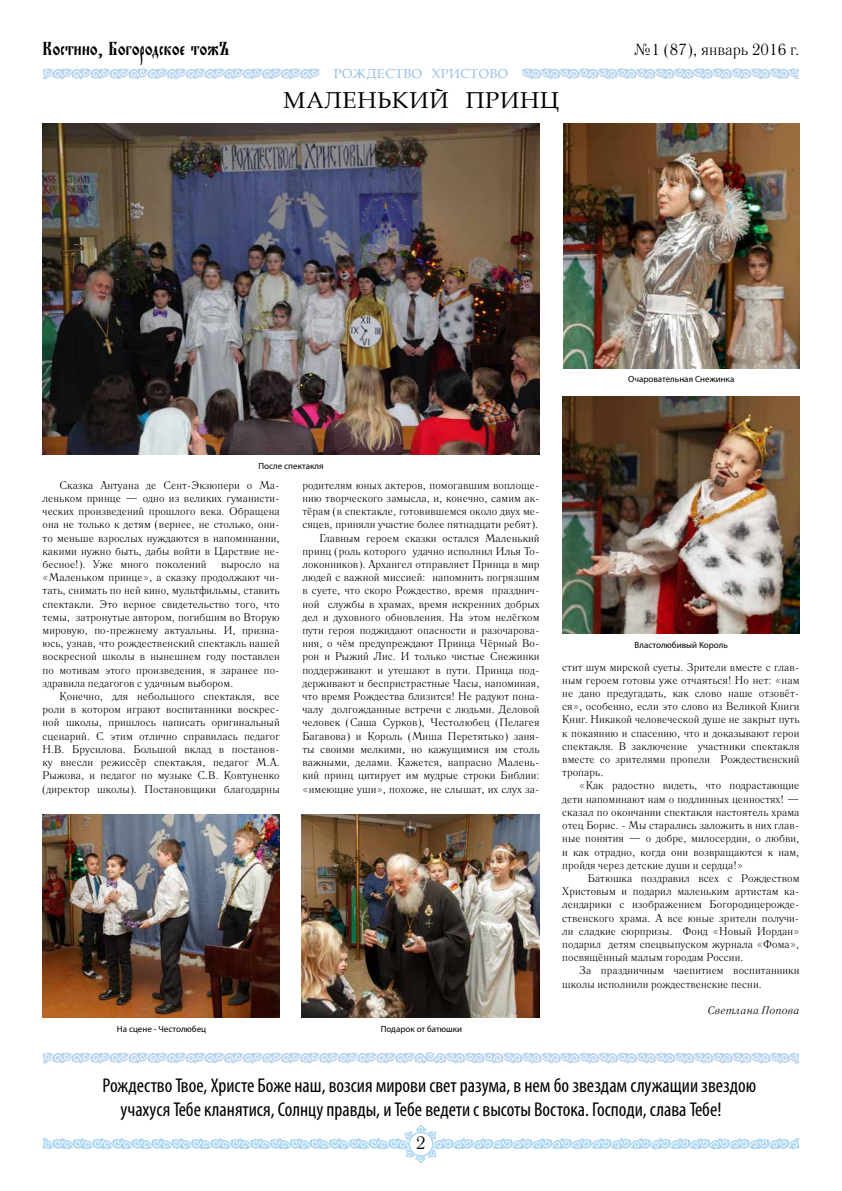
<style>
.page{position:relative;width:842px;height:1191px;background:#fff}
.page>*{position:absolute;margin:0;border:0;box-sizing:border-box;transform-origin:0 0}
.t1{font:23px "Book Antiqua";letter-spacing:.04em;color:#000}
.t2{font:condensed 20px/24px "Myriad Pro";color:#000}
.t3{font:20px "Evangelie";color:#000}
.t4{font:18px "Literaturnaya C";color:#000}
.t5{font:16px "Literaturnaya C";color:#000}
.t6{font:13px "Book Antiqua";letter-spacing:.035em;color:#94bde5}
.t7{font:11px/13.2px "Literaturnaya C";letter-spacing:.005em;color:#000;text-align:justify}
.t8{font:italic 11px "Literaturnaya C";letter-spacing:.005em;color:#000}
.t9{font:9px "Myriad Pro";color:#000}
</style>
<div class="page">
<svg style="left:43px;top:1125px;width:756px;height:37px"></svg>
<svg style="left:43px;top:68px;width:277px;height:11px"></svg>
<svg style="left:521px;top:68px;width:278px;height:11px"></svg>
<svg style="left:43px;top:1052px;width:755px;height:11px"></svg>
<img style="left:43px;top:123px;width:497px;height:332px">
<img style="left:563px;top:123px;width:236px;height:245px">
<img style="left:43px;top:814px;width:237px;height:204px">
<img style="left:562px;top:396px;width:237px;height:238px">
<img style="left:302px;top:814px;width:237px;height:204px">
<h2 class="t3" style="left:43px;top:37px;width:189px">Костино, Богородское тожЪ</h2>
<h3 class="t5" style="left:634px;top:40px;width:167px">№1 (87), январь 2016 г.</h3>
<p class="t6" style="left:334px;top:65px;width:176px">РОЖДЕСТВО ХРИСТОВО</p>
<h1 class="t1" style="left:283px;top:84px;width:277px">МАЛЕНЬКИЙ ПРИНЦ</h1>
<p class="t9" style="left:258px;top:460px;width:67px">После спектакля</p>
<p class="t9" style="left:628px;top:373px;width:108px">Очаровательная Снежинка</p>
<p class="t7" style="left:43px;top:478px;width:239px;text-indent:17px">Сказка Антуана де Сент-Экзюпери о Ма&shy;леньком принце — одно из великих гуманисти&shy;ческих произведений прошлого века. Обращена она не только к детям (вернее, не столько, они&shy;то меньше взрослых нуждаются в напоминании, какими нужно быть, дабы войти в Царствие не&shy;бесное!). Уже много поколений</p>
<p class="t7" style="left:43px;top:558px;width:239px;text-indent:179px">выросло на «Маленьком принце», а сказку продолжают чи&shy;тать, снимать по ней кино, мультфильмы, ставить спектакли. Это верное свидетельство того, что темы, затронутые автором, погибшим во Вторую мировую, по-прежнему актуальны. И, призна&shy;юсь, узнав, что рождественский спектакль нашей воскресной школы в нынешнем году поставлен по мотивам этого произведения, я заранее по&shy;здравила педагогов с удачным выбором.</p>
<p class="t7" style="left:43px;top:690px;width:239px;text-indent:17px">Конечно, для небольшого спектакля, все роли в котором играют воспитанники воскрес&shy;ной школы, пришлось написать оригинальный сценарий. С этим отлично справилась педагог Н.В. Брусилова. Большой вклад в постанов&shy;ку внесли режиссёр спектакля, педагог М.А.<br>Рыжова, и педагог по музыке С.В. Ковтуненко (директор школы). Постановщики благодарны</p>
<p class="t7" style="left:302px;top:478px;width:239px;text-align:right">родителям юных актеров, помогавшим воплоще&shy;нию творческого замысла, и, конечно, самим ак&shy;тёрам (в спектакле, готовившемся около двух ме&shy;сяцев, приняли участие более пятнадцати ребят).<br>Главным героем сказки остался Маленький принц (роль которого удачно исполнил Илья То&shy;локонников). Архангел отправляет Принца в мир людей с важной миссией: напомнить погрязшим в суете, что скоро Рождество, время празднич&shy;ной службы в храмах, время искренних добрых дел и духовного обновления. На этом нелёгком пути героя поджидают опасности и разочарова&shy;ния, о чём предупреждают Принца Чёрный Во&shy;рон и Рыжий Лис. И только чистые Снежинки поддерживают и утешают в пути. Принца под&shy;держивают и беспристрастные Часы, напоминая, что время Рождества близится! Не радуют пона&shy;чалу долгожданные встречи с людьми. Деловой человек (Саша Сурков), Честолюбец (Пелагея Багавова) и Король (Миша Перетятько) заня&shy;ты своими мелкими, но кажущимися им столь важными, делами. Кажется, напрасно Малень&shy;кий принц цитирует им мудрые строки Библии: «имеющие уши», похоже, не слышат, их слух за-</p>
<p class="t9" style="left:117px;top:1023px;width:91px">На сцене - Честолюбец</p>
<p class="t9" style="left:381px;top:1023px;width:83px">Подарок от батюшки</p>
<p class="t9" style="left:634px;top:639px;width:95px">Властолюбивый Король</p>
<p class="t7" style="left:562px;top:660px;width:239px">стит шум мирской суеты. Зрители вместе с глав&shy;ным героем готовы уже отчаяться! Но нет: «нам не дано предугадать, как слово наше отзовёт&shy;ся», особенно, если это слово из Великой Книги Книг. Никакой человеческой душе не закрыт путь к покаянию и спасению, что и доказывают герои спектакля. В заключение участники спектакля вместе со зрителями пропели Рождественский тропарь.</p>
<p class="t7" style="left:562px;top:779px;width:239px;text-indent:17px">«Как радостно видеть, что подрастающие дети напоминают нам о подлинных ценностях! — сказал по окончании спектакля настоятель храма отец Борис. - Мы старались заложить в них глав&shy;ные понятия — о добре, милосердии, о любви, и как отрадно, когда они возвращаются к нам, пройдя через детские души и сердца!»</p>
<p class="t7" style="left:562px;top:871px;width:239px;text-indent:26px">Батюшка поздравил всех с Рождеством Христовым и подарил маленьким артистам ка&shy;лендарики с изображением Богородицерожде&shy;ственского храма. А все юные зрители получи&shy;ли сладкие сюрпризы. Фонд «Новый Иордан» подарил детям спецвыпуском журнала «Фома», посвящённый малым городам России.</p>
<p class="t7" style="left:562px;top:964px;width:239px;text-indent:17px">За праздничным чаепитием воспитанники школы исполнили рождественские песни.</p>
<p class="t8" style="left:708px;top:1004px;width:93px">Светлана Попова</p>
<h2 class="t2" style="left:121px;top:1072px;width:637px;text-indent:-18px">Рождество Твое, Христе Боже наш, возсия мирови свет разума, в нем бо звездам служащии звездою учахуся Тебе кланятися, Солнцу правды, и Тебе ведети с высоты Востока. Господи, слава Тебе!</h2>
<h3 class="t4" style="left:416px;top:1133px;width:11px">2</h3>
</div>
